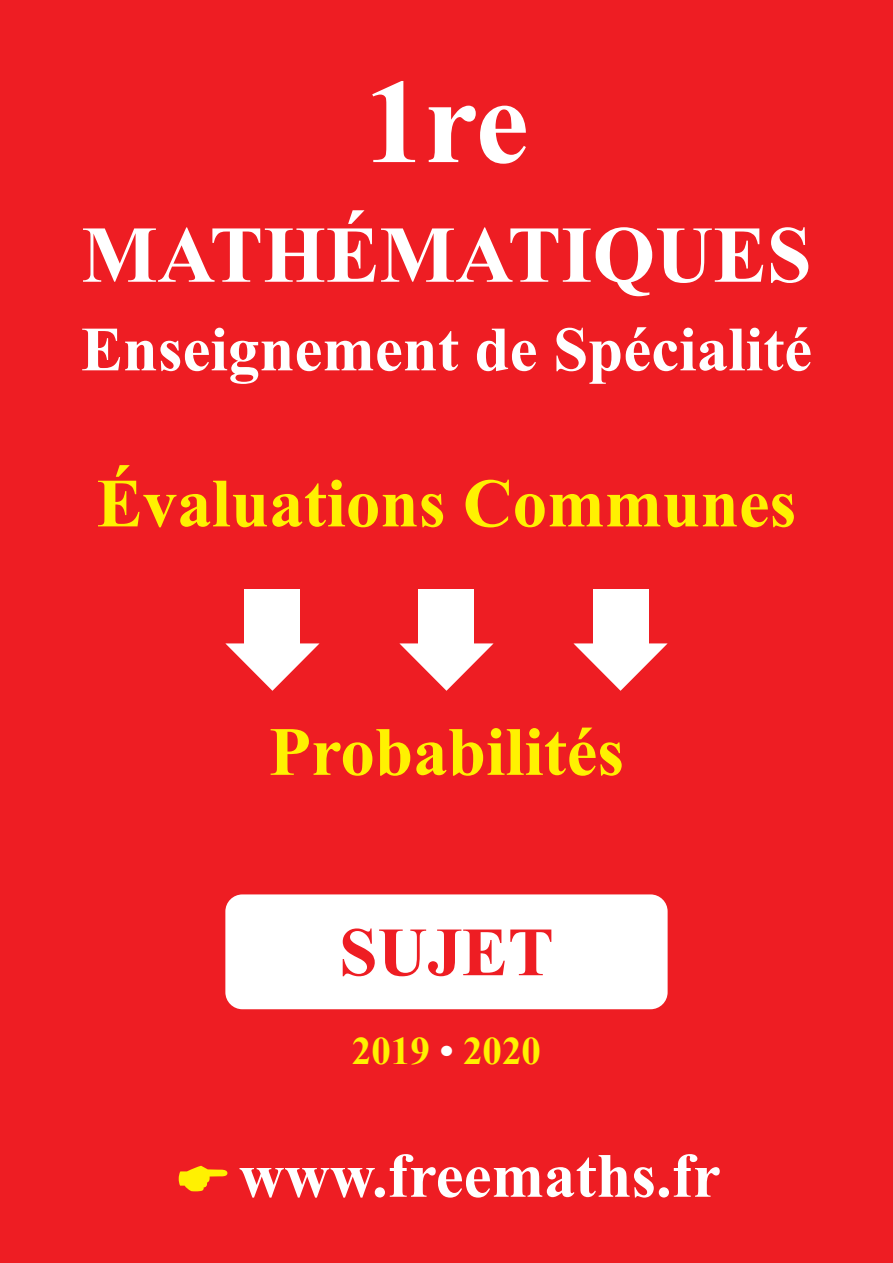
<style>
.page{position:relative;width:893px;height:1263px;background:#ee1d23}
.page>*{position:absolute;margin:0;border:0;box-sizing:border-box;transform-origin:0 0}
.t1{font:700 120px "Times New Roman";color:#fff}
.t2{font:700 80.4px "Times New Roman";color:#fff}
.t3{font:700 69px "Times New Roman";color:#fff101}
.t4{font:700 69px "Times New Roman";color:#ee1d23}
.t5{font:700 63px "Times New Roman";color:#fff}
.t6{font:700 39px "Times New Roman";color:#fff101}
.s1{color:#fff}
</style>
<div class="page">
<div style="left:225px;top:894px;width:443px;height:115px;background:#fff;border-radius:17px"></div>
<div style="left:245px;top:589px;width:55px;height:55px;background:#fff"></div>
<svg style="left:225px;top:643px;width:94px;height:48px"></svg>
<div style="left:419px;top:589px;width:55px;height:55px;background:#fff"></div>
<svg style="left:399px;top:643px;width:95px;height:48px"></svg>
<div style="left:593px;top:589px;width:55px;height:55px;background:#fff"></div>
<svg style="left:573px;top:643px;width:95px;height:48px"></svg>
<h1 class="t1" style="left:364px;top:39px;width:166px">1re</h1>
<p class="t2" style="left:81px;top:199px;width:732px">MATHÉMATIQUES</p>
<p class="t5" style="left:81px;top:306px;width:733px">Enseignement de Spécialité</p>
<p class="t3" style="left:97px;top:456px;width:701px">Évaluations Communes</p>
<p class="t3" style="left:269px;top:704px;width:357px">Probabilités</p>
<p class="t4" style="left:339px;top:904px;width:216px">SUJET</p>
<p class="t6" style="left:352px;top:1024px;width:191px">2019 <span class="s1">•</span> 2020</p>
<p class="t5" style="left:239px;top:1132px;width:483px">www.freemaths.fr</p>
</div>
